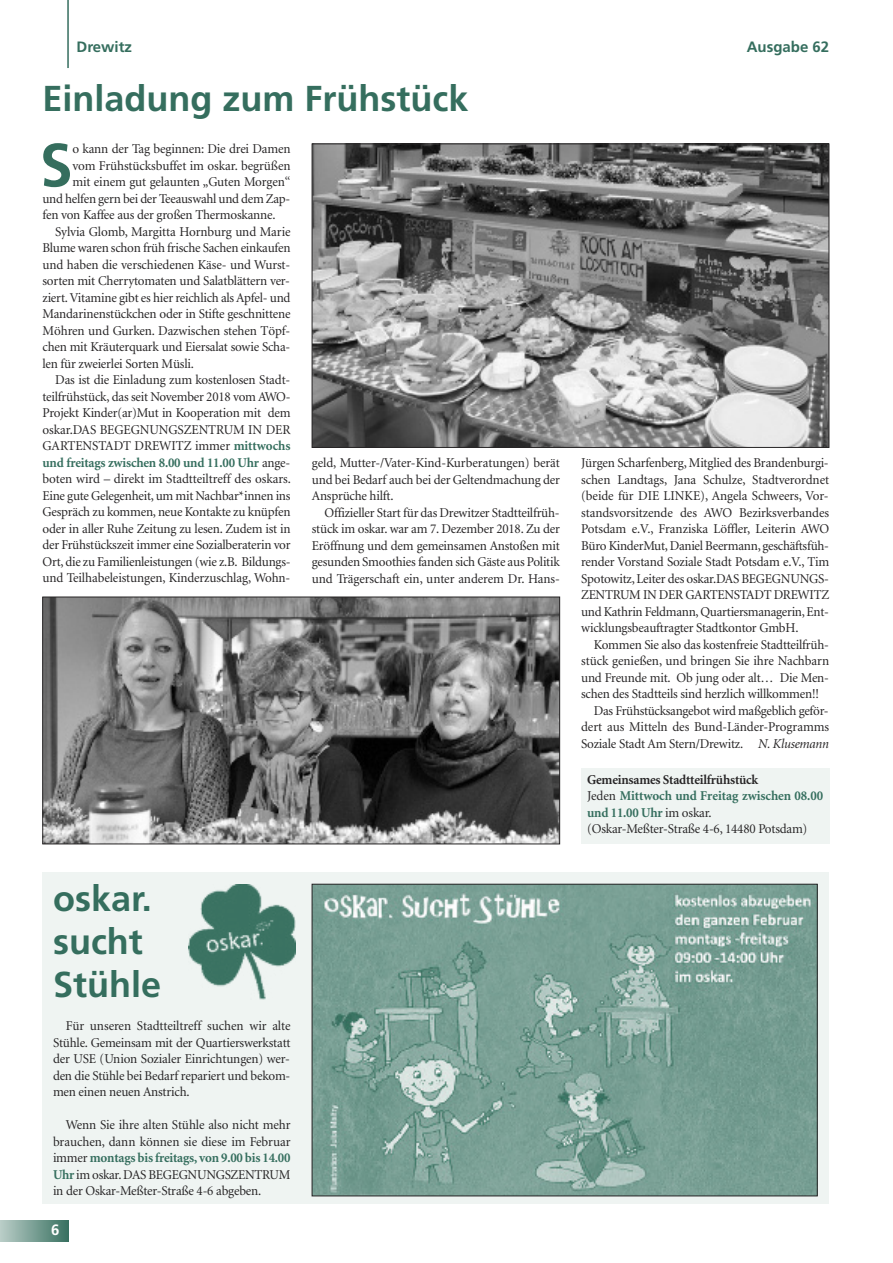
<style>
.page{position:relative;width:893px;height:1263px;background:#fff}
.page>*{position:absolute;margin:0;border:0;box-sizing:border-box;transform-origin:0 0}
.t1{font:700 60.9px "Frutiger";color:#356e5e}
.t2{font:700 36px/43.2px "Frutiger";color:#356e5e}
.t3{font:700 15px "Frutiger";color:#356e5e}
.t4{font:700 15px "Frutiger";color:#fff}
.t5{font:13.5px/16.5px "Minion";letter-spacing:-.015em;color:#272526;text-align:justify}
.t6{font:700 13.5px "Minion";letter-spacing:-.015em;color:#356e5e}
.s1{font-weight:700;color:#356e5e}
.s2{font-weight:400;color:#272526}
.s3{font-style:italic}
.s4{font-weight:700}
</style>
<div class="page">
<hr style="left:67px;top:0;width:2px;height:68px;background:#356e5e">
<div style="left:0;top:1220px;width:68px;height:22px;background:linear-gradient(to right,#bacec8,#3b7363)"></div>
<div style="left:581px;top:768px;width:248px;height:76px;background:#eff4f2"></div>
<div style="left:43px;top:872px;width:786px;height:331px;background:#eff4f2"></div>
<img style="left:314px;top:146px;width:513px;height:300px">
<div style="left:312px;top:144px;width:517px;height:304px;border:1px solid #272526"></div>
<img style="left:45px;top:599px;width:513px;height:243px">
<div style="left:43px;top:597px;width:517px;height:247px;border:1px solid #272526"></div>
<img style="left:314px;top:886px;width:501px;height:308px">
<div style="left:312px;top:884px;width:505px;height:312px;border:1px solid #272526"></div>
<img style="left:189px;top:884px;width:106px;height:116px">
<p class="t3" style="left:77px;top:40px;width:57px">Drewitz</p>
<p class="t3" style="left:747px;top:40px;width:84px">Ausgabe 62</p>
<h2 class="t2" style="left:43px;top:80px;width:428px">Einladung zum Frühstück</h2>
<h1 class="t1" style="left:40px;top:141px;width:34px">S</h1>
<p class="t5" style="left:72px;top:142px;width:220px">o kann der Tag beginnen: Die drei Damen</p>
<p class="t5" style="left:72px;top:158px;width:220px">vom Frühstücksbuffet im oskar. begrüßen</p>
<p class="t5" style="left:72px;top:175px;width:220px">mit einem gut gelaunten „Guten Morgen“</p>
<p class="t5" style="left:43px;top:191px;width:249px">und helfen gern bei der Teeauswahl und dem Zap-</p>
<p class="t5" style="left:43px;top:208px;width:235px">fen von Kaffee aus der großen Thermoskanne.</p>
<p class="t5" style="left:55px;top:224px;width:237px">Sylvia Glomb, Margitta Hornburg und Marie</p>
<p class="t5" style="left:43px;top:241px;width:250px">Blume waren schon früh frische Sachen einkaufen</p>
<p class="t5" style="left:43px;top:257px;width:249px">und haben die verschiedenen Käse- und Wurst-</p>
<p class="t5" style="left:43px;top:274px;width:249px">sorten mit Cherrytomaten und Salatblättern ver-</p>
<p class="t5" style="left:43px;top:290px;width:250px">ziert.Vitamine gibt es hier reichlich als Apfel- und</p>
<p class="t5" style="left:43px;top:307px;width:250px">Mandarinenstückchen oder in Stifte geschnittene</p>
<p class="t5" style="left:43px;top:323px;width:249px">Möhren und Gurken. Dazwischen stehen Töpf-</p>
<p class="t5" style="left:43px;top:340px;width:249px">chen mit Kräuterquark und Eiersalat sowie Scha-</p>
<p class="t5" style="left:43px;top:356px;width:153px">len für zweierlei Sorten Müsli.</p>
<p class="t5" style="left:55px;top:373px;width:237px">Das ist die Einladung zum kostenlosen Stadt-</p>
<p class="t5" style="left:43px;top:389px;width:250px">teilfrühstück, das seit November 2018 vom AWO-</p>
<p class="t5" style="left:43px;top:406px;width:250px">Projekt Kinder(ar)Mut in Kooperation mit dem</p>
<p class="t5" style="left:43px;top:422px;width:250px">oskar.DAS BEGEGNUNGSZENTRUM IN DER</p>
<p class="t5" style="left:43px;top:439px;width:250px">GARTENSTADT DREWITZ immer <span class="s1">mittwochs</span></p>
<p class="t6" style="left:43px;top:457px;width:249px">und freitags zwischen 8.00 und 11.00 Uhr <span class="s2">ange-</span></p>
<p class="t5" style="left:43px;top:472px;width:250px">boten wird – direkt im Stadtteiltreff des oskars.</p>
<p class="t5" style="left:43px;top:488px;width:250px">Eine gute Gelegenheit,um mit Nachbar*innen ins</p>
<p class="t5" style="left:43px;top:505px;width:250px">Gespräch zu kommen, neue Kontakte zu knüpfen</p>
<p class="t5" style="left:43px;top:521px;width:250px">oder in aller Ruhe Zeitung zu lesen. Zudem ist in</p>
<p class="t5" style="left:43px;top:538px;width:250px">der Frühstückszeit immer eine Sozialberaterin vor</p>
<p class="t5" style="left:43px;top:554px;width:250px">Ort,die zu Familienleistungen (wie z.B. Bildungs-</p>
<p class="t5" style="left:43px;top:571px;width:249px">und Teilhabeleistungen, Kinderzuschlag, Wohn-</p>
<p class="t5" style="left:312px;top:456px;width:250px">geld, Mutter-/Vater-Kind-Kurberatungen) berät und bei Bedarf auch bei der Geltendmachung der Ansprüche hilft.</p>
<p class="t5" style="left:312px;top:505px;width:250px;text-indent:13px">Offizieller Start für das Drewitzer Stadtteilfrüh&shy;stück im oskar. war am 7. Dezember 2018. Zu der Eröffnung und dem gemeinsamen Anstoßen mit gesunden Smoothies fanden sich Gäste aus Politik und Trägerschaft ein, unter anderem Dr. Hans-</p>
<h2 class="t2" style="left:53px;top:880px;width:110px">oskar. sucht<br>Stühle</h2>
<p class="t5" style="left:53px;top:1019px;width:239px;text-indent:13px">Für unseren Stadtteiltreff suchen wir alte Stühle. Gemeinsam mit der Quartierswerkstatt der USE (Union Sozialer Einrichtungen) wer&shy;den die Stühle bei Bedarf repariert und bekom&shy;men einen neuen Anstrich.</p>
<p class="t5" style="left:53px;top:1118px;width:239px;text-indent:13px">Wenn Sie ihre alten Stühle also nicht mehr brauchen, dann können sie diese im Februar immer <span class="s1">montags bis freitags, von 9.00 bis 14.00<br>Uhr</span>im oskar.DAS BEGEGNUNGSZENTRUM in der Oskar-Meßter-Straße 4-6 abgeben.</p>
<p class="t4" style="left:51px;top:1224px;width:10px">6</p>
<p class="t5" style="left:581px;top:456px;width:250px">Jürgen Scharfenberg, Mitglied des Brandenburgi&shy;schen Landtags, Jana Schulze, Stadtverordnet (beide für DIE LINKE), Angela Schweers, Vor&shy;standsvorsitzende des AWO Bezirksverbandes Potsdam e.V., Franziska Löffler, Leiterin AWO Büro KinderMut,Daniel Beermann, geschäftsfüh&shy;render Vorstand Soziale Stadt Potsdam e.V., Tim Spotowitz, Leiter des oskar.DAS BEGEGNUNGS-ZENTRUM IN DER GARTENSTADT DREWITZ und Kathrin Feldmann,Quartiersmanagerin,Ent&shy;wicklungsbeauftragter Stadtkontor GmbH.</p>
<p class="t5" style="left:594px;top:637px;width:237px">Kommen Sie also das kostenfreie Stadtteilfrüh-</p>
<p class="t5" style="left:581px;top:654px;width:250px">stück genießen, und bringen Sie ihre Nachbarn</p>
<p class="t5" style="left:581px;top:670px;width:249px">und Freunde mit. Ob jung oder alt… Die Men-</p>
<p class="t5" style="left:581px;top:687px;width:239px">schen des Stadtteils sind herzlich willkommen!!</p>
<p class="t5" style="left:594px;top:703px;width:236px">Das Frühstücksangebot wird maßgeblich geför-</p>
<p class="t5" style="left:581px;top:720px;width:250px">dert aus Mitteln des Bund-Länder-Programms</p>
<p class="t5" style="left:581px;top:736px;width:249px">Soziale Stadt Am Stern/Drewitz. <span class="s3">N. Klusemann</span></p>
<p class="t5" style="left:587px;top:772px;width:238px;text-align:left"><span class="s4">Gemeinsames Stadtteilfrühstück<br></span>Jeden <span class="s1">Mittwoch und Freitag zwischen 08.00 und 11.00 Uhr</span> im oskar. (Oskar-Meßter-Straße 4-6, 14480 Potsdam)</p>
</div>
